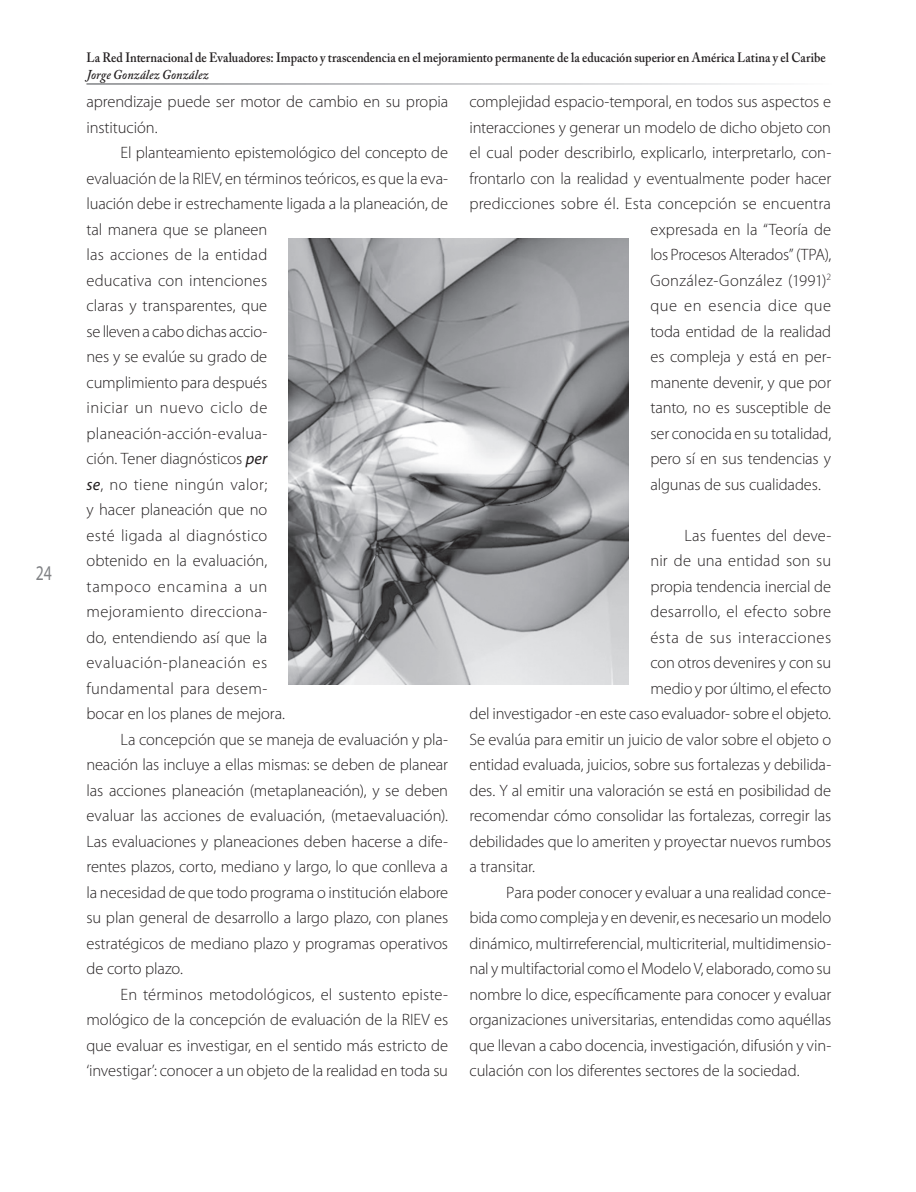
<style>
.page{position:relative;width:916px;height:1192px;background:#fff}
.page>*{position:absolute;margin:0;border:0;box-sizing:border-box;transform-origin:0 0}
.t1{font:21px "Myriad Pro";color:#808285;scale:.75 1}
.t2{font:300 16.5px/25.5px "Myriad Pro";letter-spacing:-.005em;color:#231f20}
.t3{font:300 16.5px "Myriad Pro";letter-spacing:.02em;color:#231f20}
.t4{font:300 16.5px "Myriad Pro";letter-spacing:.015em;color:#231f20}
.t5{font:300 16.5px "Myriad Pro";letter-spacing:.03em;color:#231f20}
.t6{font:300 16.5px "Myriad Pro";letter-spacing:.035em;color:#231f20}
.t7{font:600 13.5px "Adobe Caslon Pro";letter-spacing:.005em;color:#231f20;scale:.9 1}
.t8{font:italic 600 13.5px "Adobe Caslon Pro";letter-spacing:.015em;color:#231f20;scale:.9 1}
.s1{font-weight:400;font-style:italic}
</style>
<div class="page">
<img style="left:288px;top:239px;width:340px;height:446px">
<p class="t1" style="left:36px;top:560px;width:22px">24</p>
<p class="t7" style="left:86px;top:50px;width:822px">La Red Internacional de Evaluadores: Impacto y trascendencia en el mejoramiento permanente de la educación superior en América Latina y el Caribe</p>
<p class="t8" style="left:86px;top:66px;width:137px">Jorge González González</p>
<p class="t2" style="left:86px;top:89px;width:363px">aprendizaje puede ser motor de cambio en su propia institución.</p>
<p class="t2" style="left:86px;top:140px;width:363px;text-indent:34px">El planteamiento epistemológico del concepto de evaluación de la RIEV, en términos teóricos, es que la eva&shy;luación debe ir estrechamente ligada a la planeación, de tal manera que se planeen<br>las acciones de la entidad<br>educativa con intenciones<br>claras y transparentes, que<br>se lleven a cabo dichas accio-<br>nes y se evalúe su grado de<br>cumplimiento para después<br>iniciar un nuevo ciclo de planeación-acción-evalua-<br>ción. Tener diagnósticos <span class="s1">per<br>se</span>, no tiene ningún valor;<br>y hacer planeación que no<br>esté ligada al diagnóstico<br>obtenido en la evaluación,<br>tampoco encamina a un<br>mejoramiento direcciona-<br>do, entendiendo así que la<br>evaluación-planeación es<br>fundamental para desem-<br>bocar en los planes de mejora.</p>
<p class="t2" style="left:86px;top:726px;width:363px;text-align:justify;text-indent:34px">La concepción que se maneja de evaluación y pla&shy;neación las incluye a ellas mismas: se deben de planear las acciones planeación (metaplaneación), y se deben evaluar las acciones de evaluación, (metaevaluación).<br>Las evaluaciones y planeaciones deben hacerse a dife&shy;rentes plazos, corto, mediano y largo, lo que conlleva a la necesidad de que todo programa o institución elabore su plan general de desarrollo a largo plazo, con planes estratégicos de mediano plazo y programas operativos de corto plazo.</p>
<p class="t2" style="left:86px;top:981px;width:363px;text-align:justify;text-indent:34px">En términos metodológicos, el sustento episte&shy;mológico de la concepción de evaluación de la RIEV es que evaluar es investigar, en el sentido más estricto de ‘investigar’: conocer a un objeto de la realidad en toda su</p>
<p class="t2" style="left:469px;top:89px;width:363px">complejidad espacio-temporal, en todos sus aspectos e</p>
<p class="t2" style="left:469px;top:114px;width:363px">interacciones y generar un modelo de dicho objeto con</p>
<p class="t2" style="left:469px;top:140px;width:363px">el cual poder describirlo, explicarlo, interpretarlo, con-</p>
<p class="t2" style="left:469px;top:165px;width:363px">frontarlo con la realidad y eventualmente poder hacer</p>
<p class="t2" style="left:469px;top:191px;width:363px">predicciones sobre él. Esta concepción se encuentra</p>
<p class="t2" style="left:650px;top:216px;width:182px">expresada en la “Teoría de</p>
<p class="t2" style="left:650px;top:242px;width:182px">los Procesos Alterados” (TPA),</p>
<p class="t3" style="left:650px;top:270px;width:182px">González-González (1991)<sup>2</sup></p>
<p class="t6" style="left:650px;top:296px;width:182px">que en esencia dice que</p>
<p class="t2" style="left:650px;top:318px;width:182px">toda entidad de la realidad</p>
<p class="t2" style="left:650px;top:344px;width:182px">es compleja y está en per-</p>
<p class="t2" style="left:650px;top:369px;width:182px">manente devenir, y que por</p>
<p class="t2" style="left:650px;top:395px;width:182px">tanto, no es susceptible de</p>
<p class="t2" style="left:650px;top:420px;width:182px">ser conocida en su totalidad,</p>
<p class="t2" style="left:650px;top:446px;width:182px">pero sí en sus tendencias y</p>
<p class="t2" style="left:650px;top:471px;width:172px">algunas de sus cualidades.</p>
<p class="t2" style="left:684px;top:522px;width:148px">Las fuentes del deve-</p>
<p class="t2" style="left:650px;top:548px;width:182px">nir de una entidad son su</p>
<p class="t2" style="left:650px;top:573px;width:182px">propia tendencia inercial de</p>
<p class="t4" style="left:650px;top:602px;width:182px">desarrollo, el efecto sobre</p>
<p class="t5" style="left:650px;top:627px;width:182px">ésta de sus interacciones</p>
<p class="t2" style="left:650px;top:650px;width:182px">con otros devenires y con su</p>
<p class="t2" style="left:650px;top:675px;width:182px">medio y por último, el efecto</p>
<p class="t2" style="left:469px;top:701px;width:363px">del investigador -en este caso evaluador- sobre el objeto.</p>
<p class="t2" style="left:469px;top:726px;width:363px">Se evalúa para emitir un juicio de valor sobre el objeto o</p>
<p class="t2" style="left:469px;top:752px;width:363px">entidad evaluada, juicios, sobre sus fortalezas y debilida-</p>
<p class="t2" style="left:469px;top:777px;width:363px">des. Y al emitir una valoración se está en posibilidad de</p>
<p class="t2" style="left:469px;top:803px;width:363px">recomendar cómo consolidar las fortalezas, corregir las</p>
<p class="t2" style="left:469px;top:828px;width:363px">debilidades que lo ameriten y proyectar nuevos rumbos</p>
<p class="t2" style="left:469px;top:854px;width:67px">a transitar.</p>
<p class="t2" style="left:506px;top:879px;width:326px">Para poder conocer y evaluar a una realidad conce-</p>
<p class="t2" style="left:469px;top:905px;width:363px">bida como compleja y en devenir, es necesario un modelo</p>
<p class="t2" style="left:469px;top:930px;width:363px">dinámico, multirreferencial, multicriterial, multidimensio-</p>
<p class="t2" style="left:469px;top:956px;width:363px">nal y multifactorial como el Modelo V, elaborado, como su</p>
<p class="t2" style="left:469px;top:981px;width:363px">nombre lo dice, específicamente para conocer y evaluar</p>
<p class="t2" style="left:469px;top:1007px;width:363px">organizaciones universitarias, entendidas como aquéllas</p>
<p class="t2" style="left:469px;top:1032px;width:363px">que llevan a cabo docencia, investigación, difusión y vin-</p>
<p class="t2" style="left:469px;top:1058px;width:331px">culación con los diferentes sectores de la sociedad.</p>
</div>
